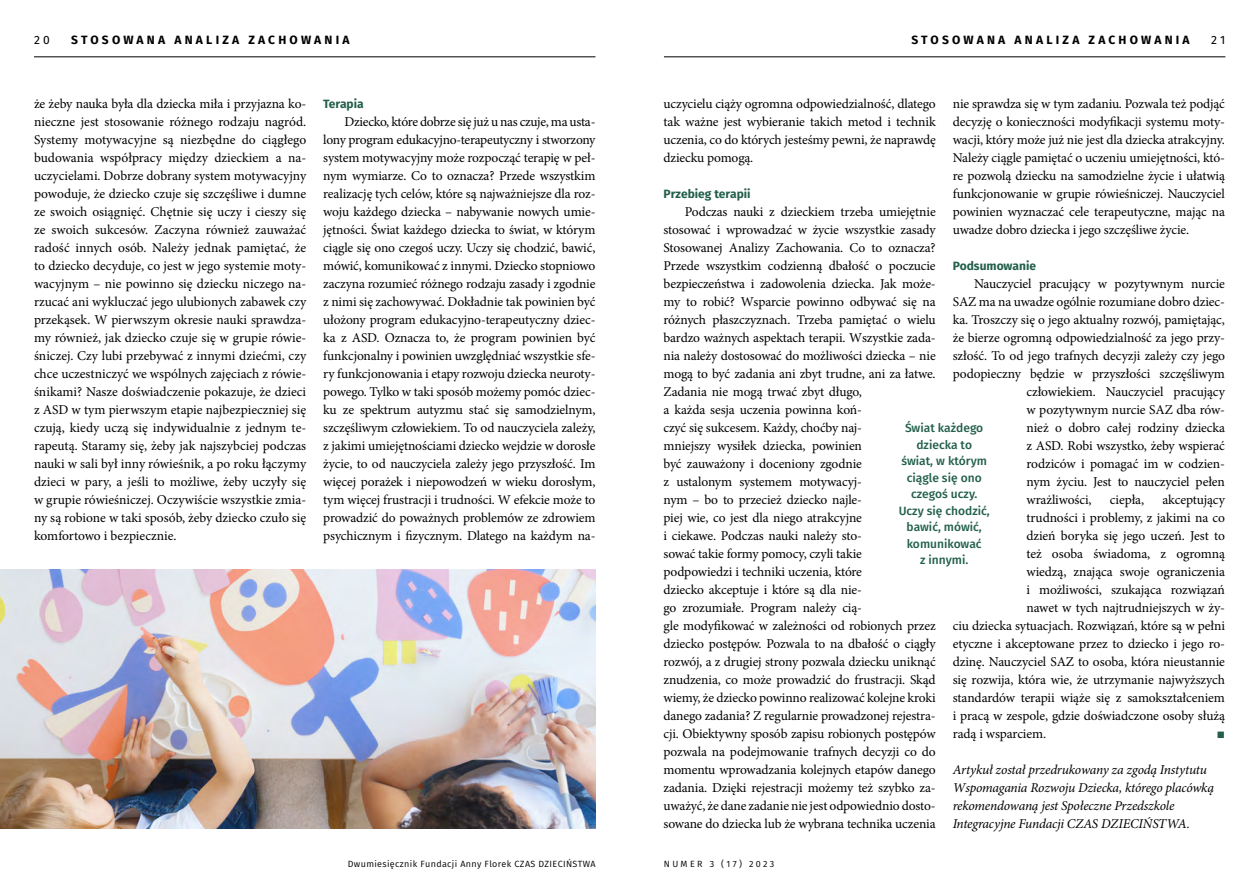
<style>
.page{position:relative;width:1259px;height:893px;background:#fff}
.page>*{position:absolute;margin:0;border:0;box-sizing:border-box;transform-origin:0 0}
._01_Body_basic__wcię{font:13.5px/18px "Minion Pro";letter-spacing:-.01em;color:#000;text-align:justify}
._01_Body_basic__wcię-2{font:italic 13.5px/18px "Minion Pro";letter-spacing:-.015em;color:#000}
.t1{font:500 12px/16.5px "Fira Sans";color:#22604a;text-align:center}
.t2{font:700 12px "Fira Sans";letter-spacing:.27em;color:#000}
._01_Body_basic__wcię-3{font:700 12px "Fira Sans";color:#22604a}
.t3{font:12px "Fira Sans";color:#000}
.t4{font:9px "Fira Sans";letter-spacing:.04em;color:#000}
.t5{font:9px "Fira Sans";letter-spacing:.26em;color:#000}
._01_Body_basic__wcię-4{font:9px "Tabac G2";color:#22604a}
</style>
<div class="page">
<hr style="left:664px;top:57px;width:561px;height:1px;background:#000">
<hr style="left:34px;top:57px;width:561px;height:1px;background:#000">
<img style="left:0;top:570px;width:595px;height:258px">
<p class="t3" style="left:34px;top:31px;width:17px">2 0</p>
<p class="t2" style="left:71px;top:30px;width:280px">STOSOWANA ANALIZA ZACHOWANIA</p>
<p class="t2" style="left:911px;top:30px;width:280px">STOSOWANA ANALIZA ZACHOWANIA</p>
<p class="t3" style="left:1211px;top:31px;width:16px">2 1</p>
<p class="_01_Body_basic__wcię-3" style="left:323px;top:94px;width:42px">Terapia</p>
<p class="_01_Body_basic__wcię" style="left:323px;top:113px;width:274px;text-indent:21px">Dziecko, które dobrze się już u nas czuje, ma usta&shy;lony program edukacyjno-terapeutyczny i stworzony system motywacyjny może rozpocząć terapię w peł&shy;nym wymiarze. Co to oznacza? Przede wszystkim realizację tych celów, które są najważniejsze dla roz&shy;woju każdego dziecka – nabywanie nowych umie&shy;jętności. Świat każdego dziecka to świat, w którym ciągle się ono czegoś uczy. Uczy się chodzić, bawić, mówić, komunikować z innymi. Dziecko stopniowo zaczyna rozumieć różnego rodzaju zasady i zgodnie z nimi się zachowywać. Dokładnie tak powinien być ułożony program edukacyjno-terapeutyczny dziec&shy;ka z ASD. Oznacza to, że program powinien być funkcjonalny i powinien uwzględniać wszystkie sfe&shy;ry funkcjonowania i etapy rozwoju dziecka neuroty&shy;powego. Tylko w taki sposób możemy pomóc dziec&shy;ku ze spektrum autyzmu stać się samodzielnym, szczęśliwym człowiekiem. To od nauczyciela zależy, z jakimi umiejętnościami dziecko wejdzie w dorosłe życie, to od nauczyciela zależy jego przyszłość. Im więcej porażek i niepowodzeń w wieku dorosłym, tym więcej frustracji i trudności. W efekcie może to prowadzić do poważnych problemów ze zdrowiem psychicznym i fizycznym. Dlatego na każdym na-</p>
<p class="_01_Body_basic__wcię" style="left:34px;top:95px;width:274px">że żeby nauka była dla dziecka miła i przyjazna ko&shy;nieczne jest stosowanie różnego rodzaju nagród.<br>Systemy motywacyjne są niezbędne do ciągłego budowania współpracy między dzieckiem a na&shy;uczycielami. Dobrze dobrany system motywacyjny powoduje, że dziecko czuje się szczęśliwe i dumne ze swoich osiągnięć. Chętnie się uczy i cieszy się ze swoich sukcesów. Zaczyna również zauważać radość innych osób. Należy jednak pamiętać, że to dziecko decyduje, co jest w jego systemie moty&shy;wacyjnym – nie powinno się dziecku niczego na&shy;rzucać ani wykluczać jego ulubionych zabawek czy przekąsek. W pierwszym okresie nauki sprawdza&shy;my również, jak dziecko czuje się w grupie rówie&shy;śniczej. Czy lubi przebywać z innymi dziećmi, czy chce uczestniczyć we wspólnych zajęciach z rówie&shy;śnikami? Nasze doświadczenie pokazuje, że dzieci z ASD w tym pierwszym etapie najbezpieczniej się czują, kiedy uczą się indywidualnie z jednym te&shy;rapeutą. Staramy się, żeby jak najszybciej podczas nauki w sali był inny rówieśnik, a po roku łączymy dzieci w pary, a jeśli to możliwe, żeby uczyły się w grupie rówieśniczej. Oczywiście wszystkie zmia&shy;ny są robione w taki sposób, żeby dziecko czuło się komfortowo i bezpiecznie.</p>
<p class="_01_Body_basic__wcię" style="left:663px;top:95px;width:274px">uczycielu ciąży ogromna odpowiedzialność, dlatego tak ważne jest wybieranie takich metod i technik uczenia, co do których jesteśmy pewni, że naprawdę dziecku pomogą.</p>
<p class="_01_Body_basic__wcię" style="left:952px;top:95px;width:274px">nie sprawdza się w tym zadaniu. Pozwala też podjąć decyzję o konieczności modyfikacji systemu moty&shy;wacji, który może już nie jest dla dziecka atrakcyjny.<br>Należy ciągle pamiętać o uczeniu umiejętności, któ&shy;re pozwolą dziecku na samodzielne życie i ułatwią funkcjonowanie w grupie rówieśniczej. Nauczyciel powinien wyznaczać cele terapeutyczne, mając na uwadze dobro dziecka i jego szczęśliwe życie.</p>
<p class="_01_Body_basic__wcię-3" style="left:952px;top:256px;width:85px">Podsumowanie</p>
<p class="_01_Body_basic__wcię" style="left:974px;top:275px;width:252px">Nauczyciel pracujący w pozytywnym nurcie</p>
<p class="_01_Body_basic__wcię" style="left:952px;top:293px;width:274px">SAZ ma na uwadze ogólnie rozumiane dobro dziec-</p>
<p class="_01_Body_basic__wcię" style="left:952px;top:311px;width:274px">ka. Troszczy się o jego aktualny rozwój, pamiętając,</p>
<p class="_01_Body_basic__wcię" style="left:952px;top:329px;width:274px">że bierze ogromną odpowiedzialność za jego przy-</p>
<p class="_01_Body_basic__wcię" style="left:952px;top:347px;width:274px">szłość. To od jego trafnych decyzji zależy czy jego</p>
<p class="_01_Body_basic__wcię" style="left:952px;top:365px;width:274px">podopieczny będzie w przyszłości szczęśliwym</p>
<p class="_01_Body_basic__wcię" style="left:1026px;top:383px;width:200px">człowiekiem. Nauczyciel pracujący</p>
<p class="_01_Body_basic__wcię" style="left:1026px;top:401px;width:200px">w pozytywnym nurcie SAZ dba rów-</p>
<p class="_01_Body_basic__wcię" style="left:1026px;top:419px;width:200px">nież o dobro całej rodziny dziecka</p>
<p class="_01_Body_basic__wcię" style="left:1026px;top:437px;width:200px">z ASD. Robi wszystko, żeby wspierać</p>
<p class="_01_Body_basic__wcię" style="left:1026px;top:455px;width:200px">rodziców i pomagać im w codzien-</p>
<p class="_01_Body_basic__wcię" style="left:1026px;top:473px;width:200px">nym życiu. Jest to nauczyciel pełen</p>
<p class="_01_Body_basic__wcię" style="left:1026px;top:491px;width:67px">wrażliwości,</p>
<p class="_01_Body_basic__wcię" style="left:1110px;top:491px;width:36px">ciepła,</p>
<p class="_01_Body_basic__wcię" style="left:1162px;top:491px;width:64px">akceptujący</p>
<p class="_01_Body_basic__wcię" style="left:1026px;top:509px;width:200px">trudności i problemy, z jakimi na co</p>
<p class="_01_Body_basic__wcię" style="left:1026px;top:527px;width:200px">dzień boryka się jego uczeń. Jest to</p>
<p class="_01_Body_basic__wcię" style="left:1026px;top:545px;width:200px">też osoba świadoma, z ogromną</p>
<p class="_01_Body_basic__wcię" style="left:1026px;top:563px;width:200px">wiedzą, znająca swoje ograniczenia</p>
<p class="_01_Body_basic__wcię" style="left:1026px;top:581px;width:200px">i możliwości, szukająca rozwiązań</p>
<p class="_01_Body_basic__wcię" style="left:1026px;top:599px;width:200px">nawet w tych najtrudniejszych w ży-</p>
<p class="_01_Body_basic__wcię" style="left:952px;top:617px;width:274px">ciu dziecka sytuacjach. Rozwiązań, które są w pełni</p>
<p class="_01_Body_basic__wcię" style="left:952px;top:635px;width:274px">etyczne i akceptowane przez to dziecko i jego ro-</p>
<p class="_01_Body_basic__wcię" style="left:952px;top:653px;width:274px">dzinę. Nauczyciel SAZ to osoba, która nieustannie</p>
<p class="_01_Body_basic__wcię" style="left:952px;top:671px;width:274px">się rozwija, która wie, że utrzymanie najwyższych</p>
<p class="_01_Body_basic__wcię" style="left:952px;top:689px;width:274px">standardów terapii wiąże się z samokształceniem</p>
<p class="_01_Body_basic__wcię" style="left:952px;top:707px;width:274px">i pracą w zespole, gdzie doświadczone osoby służą</p>
<p class="_01_Body_basic__wcię" style="left:952px;top:725px;width:95px">radą i wsparciem.</p>
<p class="_01_Body_basic__wcię-4" style="left:1216px;top:729px;width:10px">■</p>
<p class="_01_Body_basic__wcię-2" style="left:952px;top:761px;width:263px">Artykuł został przedrukowany za zgodą Instytutu Wspomagania Rozwoju Dziecka, którego placówką rekomendowaną jest Społeczne Przedszkole Integracyjne Fundacji CZAS DZIECIŃSTWA.</p>
<p class="_01_Body_basic__wcię-3" style="left:663px;top:184px;width:89px">Przebieg terapii</p>
<p class="_01_Body_basic__wcię" style="left:663px;top:203px;width:274px;text-align:left;text-indent:21px">Podczas nauki z dzieckiem trzeba umiejętnie stosować i wprowadzać w życie wszystkie zasady Stosowanej Analizy Zachowania. Co to oznacza?<br>Przede wszystkim codzienną dbałość o poczucie bezpieczeństwa i zadowolenia dziecka. Jak może&shy;my to robić? Wsparcie powinno odbywać się na różnych płaszczyznach. Trzeba pamiętać o wielu bardzo ważnych aspektach terapii. Wszystkie zada&shy;nia należy dostosować do możliwości dziecka – nie mogą to być zadania ani zbyt trudne, ani za łatwe.<br>Zadania nie mogą trwać zbyt długo,<br>a każda sesja uczenia powinna koń-<br>czyć się sukcesem. Każdy, choćby naj-<br>mniejszy wysiłek dziecka, powinien<br>być zauważony i doceniony zgodnie<br>z ustalonym systemem motywacyj-<br>nym – bo to przecież dziecko najle-<br>piej wie, co jest dla niego atrakcyjne<br>i ciekawe. Podczas nauki należy sto-<br>sować takie formy pomocy, czyli takie<br>podpowiedzi i techniki uczenia, które<br>dziecko akceptuje i które są dla nie-<br>go zrozumiałe. Program należy cią-<br>gle modyfikować w zależności od robionych przez dziecko postępów. Pozwala to na dbałość o ciągły rozwój, a z drugiej strony pozwala dziecku uniknąć znudzenia, co może prowadzić do frustracji. Skąd wiemy, że dziecko powinno realizować kolejne kroki danego zadania? Z regularnie prowadzonej rejestra&shy;cji. Obiektywny sposób zapisu robionych postępów pozwala na podejmowanie trafnych decyzji co do momentu wprowadzania kolejnych etapów danego zadania. Dzięki rejestracji możemy też szybko za&shy;uważyć, że dane zadanie nie jest odpowiednio dosto&shy;sowane do dziecka lub że wybrana technika uczenia</p>
<p class="t1" style="left:898px;top:419px;width:93px">Świat każdego dziecka to<br>świat, w którym ciągle się ono czegoś uczy.<br>Uczy się chodzić, bawić, mówić, komunikować<br>z innymi.</p>
<p class="t4" style="left:348px;top:858px;width:249px">Dwumiesięcznik Fundacji Anny Florek CZAS DZIECIŃSTWA</p>
<p class="t5" style="left:664px;top:858px;width:112px">NUMER 3 (17) 2023</p>
</div>
